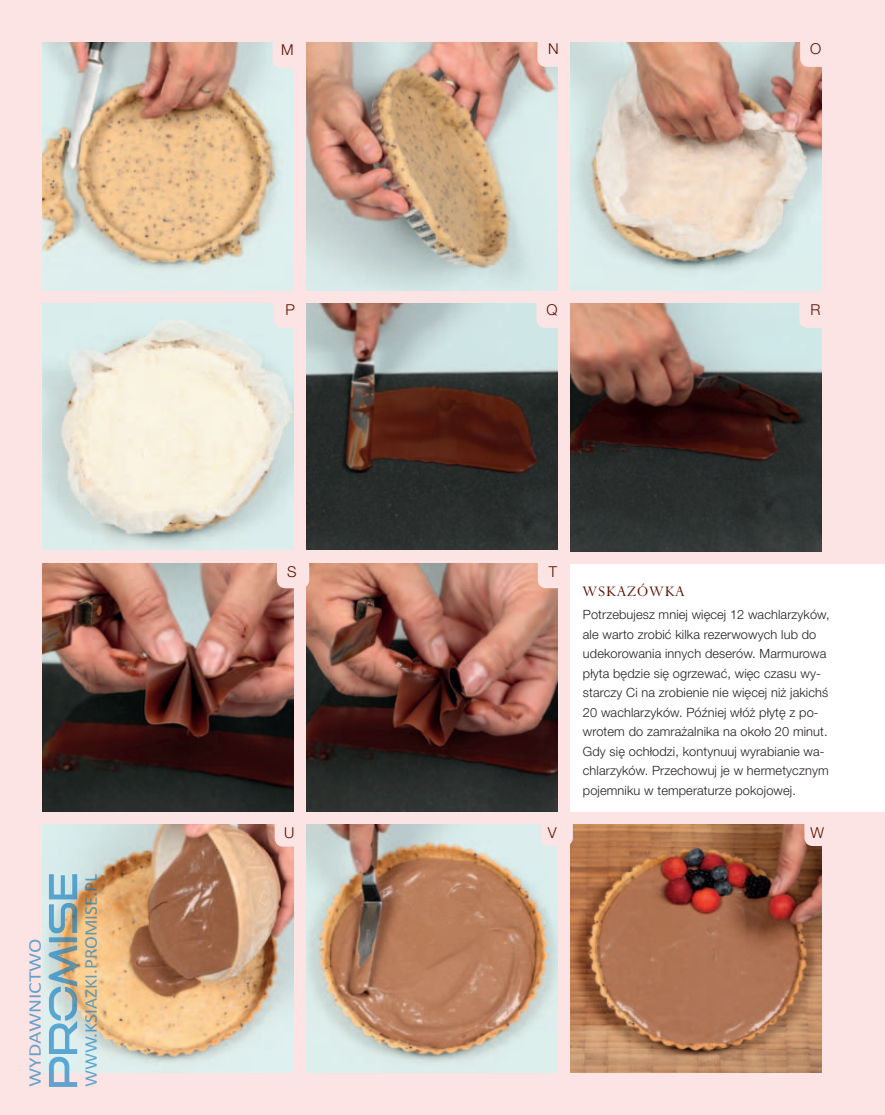
<style>
.page{position:relative;width:885px;height:1115px;background:#fff}
.page>*{position:absolute;margin:0;border:0;box-sizing:border-box;transform-origin:0 0}
.t1{font:18px "Calibri";color:#0077c0;scale:1.07 1}
.t2{font:18px "Calibri";color:#0077c0;scale:1.2 1}
.t3{font:300 15px "Helvetica Neue LT Pro";color:#5a1000}
.t4{font:15px "Lapidary 333 PL";letter-spacing:.08em;color:#5a1000}
.t5{font:300 12.75px/19.5px "Helvetica Neue LT Pro";letter-spacing:.01em;color:#231f20}
</style>
<div class="page">
<div style="left:0;top:0;width:884px;height:1114px;background:#fce4e4"></div>
<div style="left:570px;top:563px;width:314px;height:248px;background:#fff"></div>
<img style="left:43px;top:43px;width:250px;height:247px">
<img style="left:306px;top:43px;width:251px;height:247px">
<img style="left:570px;top:43px;width:251px;height:247px">
<img style="left:43px;top:303px;width:250px;height:246px">
<img style="left:306px;top:303px;width:251px;height:246px">
<img style="left:570px;top:303px;width:251px;height:248px">
<img style="left:43px;top:563px;width:250px;height:248px">
<img style="left:306px;top:563px;width:251px;height:248px">
<img style="left:306px;top:824px;width:251px;height:247px">
<img style="left:570px;top:824px;width:251px;height:247px">
<img style="left:43px;top:824px;width:250px;height:247px">
<div style="left:272px;top:36px;width:33px;height:32px;background:#fce4e4;border-radius:9px"></div>
<div style="left:537px;top:35px;width:32px;height:32px;background:#fce4e4;border-radius:9px"></div>
<div style="left:800px;top:35px;width:29px;height:32px;background:#fce4e4;border-radius:9px"></div>
<div style="left:274px;top:296px;width:32px;height:32px;background:#fce4e4;border-radius:9px"></div>
<div style="left:536px;top:296px;width:32px;height:32px;background:#fce4e4;border-radius:9px"></div>
<div style="left:799px;top:296px;width:29px;height:32px;background:#fce4e4;border-radius:9px"></div>
<div style="left:277px;top:556px;width:32px;height:32px;background:#fce4e4;border-radius:9px"></div>
<div style="left:537px;top:556px;width:32px;height:32px;background:#fce4e4;border-radius:9px"></div>
<div style="left:540px;top:813px;width:33px;height:32px;background:#fce4e4;border-radius:9px"></div>
<div style="left:804px;top:813px;width:32px;height:32px;background:#fce4e4;border-radius:9px"></div>
<div style="left:274px;top:814px;width:30px;height:32px;background:#fce4e4;border-radius:9px"></div>
<svg style="left:49px;top:873px;width:29px;height:213px;background:#a3bfc6"></svg>
<h1 class="t2" style="left:24px;top:1086px;width:125px;rotate:-90deg">WYDAWNICTWO</h1>
<h1 class="t1" style="left:79px;top:1086px;width:200px;rotate:-90deg">WWW.KSIAZKI.PROMISE.PL</h1>
<p class="t3" style="left:281px;top:41px;width:14px">M</p>
<p class="t3" style="left:548px;top:40px;width:12px">N</p>
<p class="t3" style="left:810px;top:40px;width:13px">O</p>
<p class="t3" style="left:285px;top:301px;width:11px">P</p>
<p class="t3" style="left:546px;top:301px;width:13px">Q</p>
<p class="t3" style="left:810px;top:301px;width:12px">R</p>
<p class="t3" style="left:287px;top:562px;width:11px">S</p>
<p class="t3" style="left:549px;top:562px;width:10px">T</p>
<p class="t4" style="left:583px;top:581px;width:103px">WSKAZÓWKA</p>
<p class="t5" style="left:583px;top:604px;width:248px">Potrzebujesz mniej więcej 12 wachlarzyków, ale warto zrobić kilka rezerwowych lub do udekorowania innych deserów. Marmurowa płyta będzie się ogrzewać, więc czasu wy&shy;starczy Ci na zrobienie nie więcej niż jakichś 20 wachlarzyków. Później włóż płytę z po&shy;wrotem do zamrażalnika na około 20 minut.<br>Gdy się ochłodzi, kontynuuj wyrabianie wa&shy;chlarzyków. Przechowuj je w hermetycznym pojemniku w temperaturze pokojowej.</p>
<p class="t3" style="left:284px;top:822px;width:12px">U</p>
<p class="t3" style="left:547px;top:822px;width:10px">V</p>
<p class="t3" style="left:810px;top:822px;width:15px">W</p>
</div>
